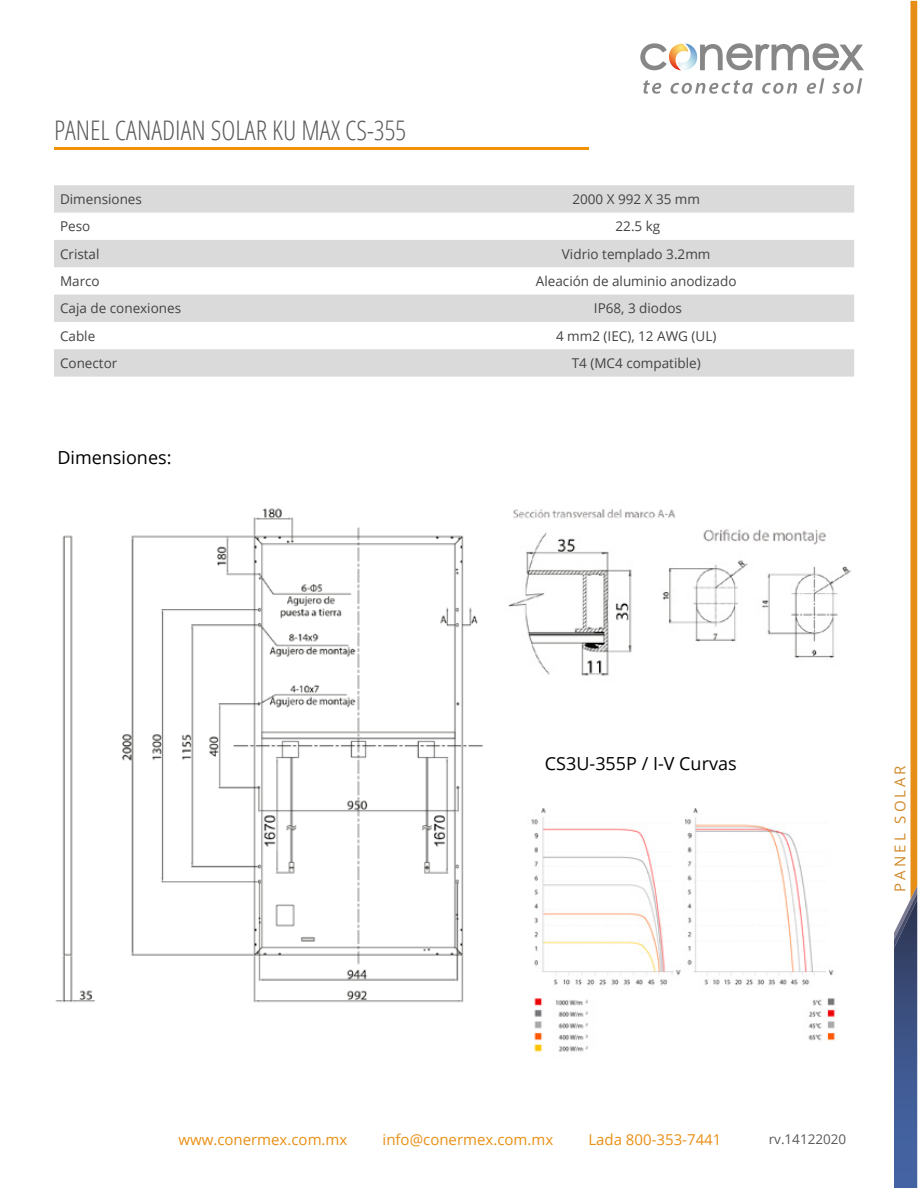
<style>
.page{position:relative;width:918px;height:1188px;background:#fff}
.page>*{position:absolute;margin:0;border:0;box-sizing:border-box;transform-origin:0 0}
.t1{font:300 condensed 27px "Open Sans";color:#5a5b5a}
.t2{font:18px "Open Sans";color:#000}
.t3{font:15px "Open Sans";color:#e98f15}
.t4{font:15px "Open Sans";letter-spacing:.2em;color:#d18b2b}
.t5{font:13.5px "Open Sans";color:#444242}
.t6{font:13.5px "Open Sans";color:#5b5b5f}
</style>
<div class="page">
<svg style="left:910px;top:1px;width:7px;height:892px;background:#e89529"></svg>
<img style="left:910px;top:893px;width:7px;height:7px">
<img style="left:894px;top:900px;width:23px;height:288px">
<svg style="left:640px;top:43px;width:224px;height:27px"></svg>
<svg style="left:643px;top:80px;width:18px;height:14px"></svg>
<svg style="left:671px;top:80px;width:82px;height:14px"></svg>
<svg style="left:762px;top:83px;width:35px;height:11px"></svg>
<svg style="left:807px;top:78px;width:17px;height:16px"></svg>
<svg style="left:832px;top:78px;width:30px;height:16px"></svg>
<hr style="left:54px;top:148px;width:534px;height:2px;background:#f39200">
<svg style="left:54px;top:185px;width:800px;height:192px;fill:#dadada"></svg>
<img style="left:531px;top:808px;width:305px;height:249px">
<img style="left:55px;top:508px;width:428px;height:495px">
<img style="left:508px;top:509px;width:343px;height:167px">
<h1 class="t1" style="left:54px;top:112px;width:354px">PANEL CANADIAN SOLAR KU MAX CS-355</h1>
<p class="t5" style="left:60px;top:190px;width:83px">Dimensiones</p>
<p class="t5" style="left:572px;top:190px;width:129px">2000 X 992 X 35 mm</p>
<p class="t5" style="left:60px;top:217px;width:32px">Peso</p>
<p class="t5" style="left:616px;top:217px;width:46px">22.5 kg</p>
<p class="t5" style="left:60px;top:245px;width:41px">Cristal</p>
<p class="t5" style="left:562px;top:245px;width:150px">Vidrio templado 3.2mm</p>
<p class="t5" style="left:60px;top:272px;width:41px">Marco</p>
<p class="t5" style="left:536px;top:272px;width:202px">Aleación de aluminio anodizado</p>
<p class="t5" style="left:60px;top:299px;width:123px">Caja de conexiones</p>
<p class="t5" style="left:594px;top:299px;width:90px">IP68, 3 diodos</p>
<p class="t5" style="left:60px;top:327px;width:37px">Cable</p>
<p class="t5" style="left:556px;top:327px;width:162px">4 mm2 (IEC), 12 AWG (UL)</p>
<p class="t5" style="left:60px;top:354px;width:59px">Conector</p>
<p class="t5" style="left:572px;top:354px;width:130px">T4 (MC4 compatible)</p>
<h2 class="t2" style="left:57px;top:445px;width:116px">Dimensiones:</h2>
<h2 class="t2" style="left:545px;top:751px;width:193px">CS3U-355P / I-V Curvas</h2>
<p class="t4" style="left:890px;top:892px;width:128px;rotate:-90deg">PANEL SOLAR</p>
<p class="t3" style="left:178px;top:1130px;width:171px">www.conermex.com.mx</p>
<p class="t3" style="left:383px;top:1130px;width:172px">info@conermex.com.mx</p>
<p class="t3" style="left:588px;top:1130px;width:135px">Lada 800-353-7441</p>
<p class="t6" style="left:769px;top:1130px;width:79px">rv.14122020</p>
</div>
